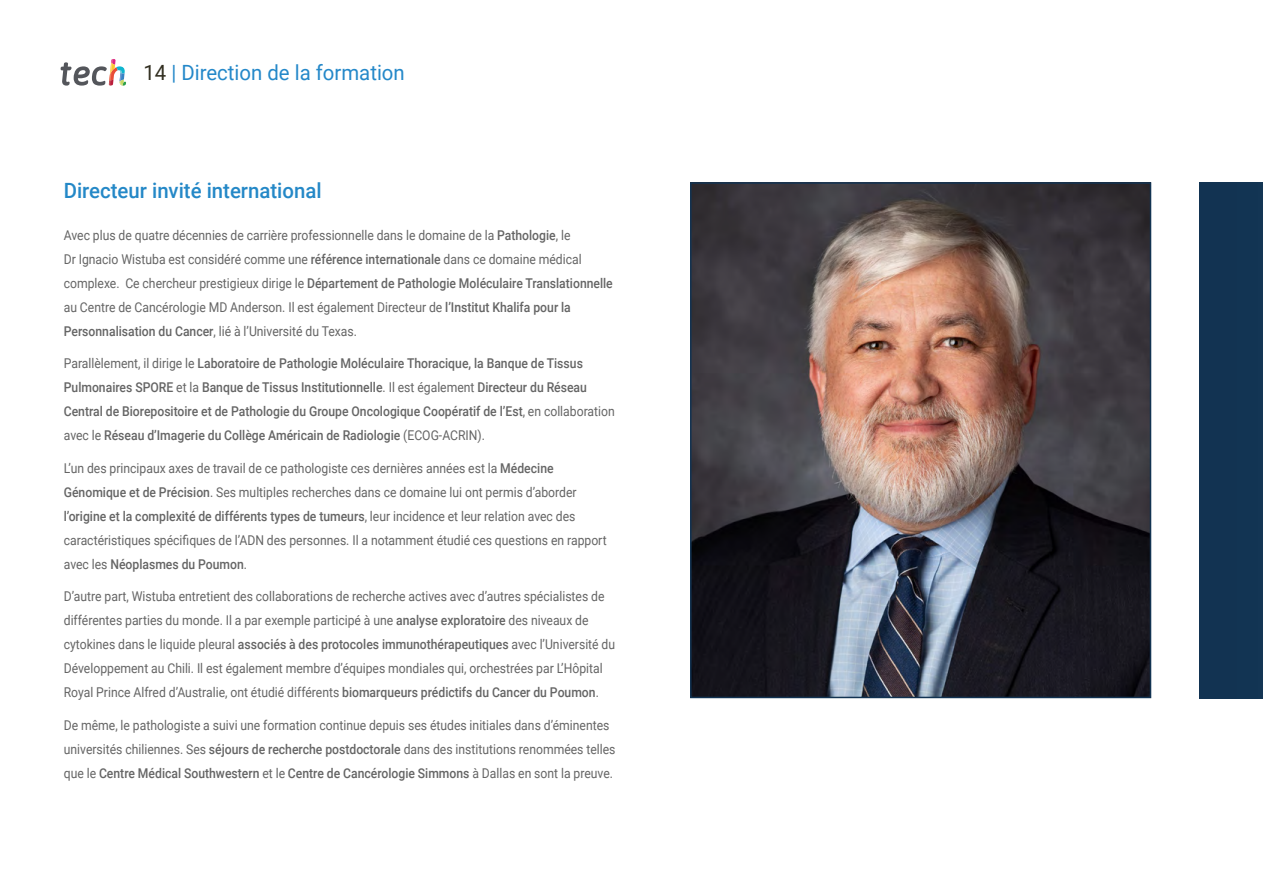
<style>
.page{position:relative;width:1263px;height:893px;background:#fff}
.page>*{position:absolute;margin:0;border:0;box-sizing:border-box;transform-origin:0 0}
.t1{font:500 21px "Roboto";color:#2488c7}
.t2{font:21px "Roboto";color:#2488c9}
.t3{font:13.5px/24px "Roboto";color:#656565;scale:.9 1}
.t4{font:500 13.5px/24px "Roboto";color:#656565;scale:.9 1}
.s1{color:#312e20}
.s2{font-weight:500}
.s3{font-weight:400}
</style>
<div class="page">
<img style="left:693px;top:185px;width:455px;height:510px">
<div style="left:690px;top:182px;width:461px;height:516px;border:2px solid #123352"></div>
<div style="left:1199px;top:182px;width:64px;height:516px;background:#123352"></div>
<svg style="left:61px;top:59px;width:65px;height:27px"></svg>
<h1 class="t2" style="left:144px;top:57px;width:263px"><span class="s1">14</span> | Direction de la formation</h1>
<h1 class="t1" style="left:64px;top:176px;width:259px">Directeur invité international</h1>
<p class="t3" style="left:64px;top:222px;width:611px">Avec plus de quatre décennies de carrière professionnelle dans le domaine de la <span class="s2">Pathologie</span>, le<br>Dr Ignacio Wistuba est considéré comme une <span class="s2">référence internationale</span> dans ce domaine médical complexe. Ce chercheur prestigieux dirige le <span class="s2">Département de Pathologie Moléculaire Translationnelle </span>au Centre de Cancérologie MD Anderson. Il est également Directeur de <span class="s2">l’Institut Khalifa pour la Personnalisation du Cancer</span>, lié à l’Université du Texas.</p>
<p class="t4" style="left:64px;top:351px;width:614px"><span class="s3">Parallèlement, il dirige le</span> Laboratoire de Pathologie Moléculaire Thoracique, la Banque de Tissus Pulmonaires SPORE <span class="s3">et la</span> Banque de Tissus Institutionnelle<span class="s3">. Il est également</span> Directeur du Réseau Central de Biorepositoire et de Pathologie du Groupe Oncologique Coopératif de l’Est<span class="s3">, en collaboration avec le</span> Réseau d’Imagerie du Collège Américain de Radiologie <span class="s3">(ECOG-ACRIN).</span></p>
<p class="t3" style="left:64px;top:455px;width:605px">L’un des principaux axes de travail de ce pathologiste ces dernières années est la <span class="s2">Médecine Génomique et de Précision</span>. Ses multiples recherches dans ce domaine lui ont permis d’aborder <span class="s2">l’origine et la complexité de différents types de tumeurs</span>, leur incidence et leur relation avec des caractéristiques spécifiques de l’ADN des personnes. Il a notamment étudié ces questions en rapport avec les <span class="s2">Néoplasmes du Poumon</span>.</p>
<p class="t3" style="left:64px;top:584px;width:614px">D’autre part, Wistuba entretient des collaborations de recherche actives avec d’autres spécialistes de différentes parties du monde. Il a par exemple participé à une <span class="s2">analyse exploratoire</span> des niveaux de cytokines dans le liquide pleural <span class="s2">associés à des protocoles immunothérapeutiques</span> avec l’Université du Développement au Chili. Il est également membre d’équipes mondiales qui, orchestrées par L’Hôpital Royal Prince Alfred d’Australie, ont étudié différents <span class="s2">biomarqueurs prédictifs du Cancer du Poumon</span>.</p>
<p class="t3" style="left:64px;top:712px;width:614px">De même, le pathologiste a suivi une formation continue depuis ses études initiales dans d’éminentes universités chiliennes. Ses <span class="s2">séjours de recherche postdoctorale</span> dans des institutions renommées telles que le <span class="s2">Centre Médical Southwestern</span> et le <span class="s2">Centre de Cancérologie Simmons</span> à Dallas en sont la preuve.</p>
</div>
